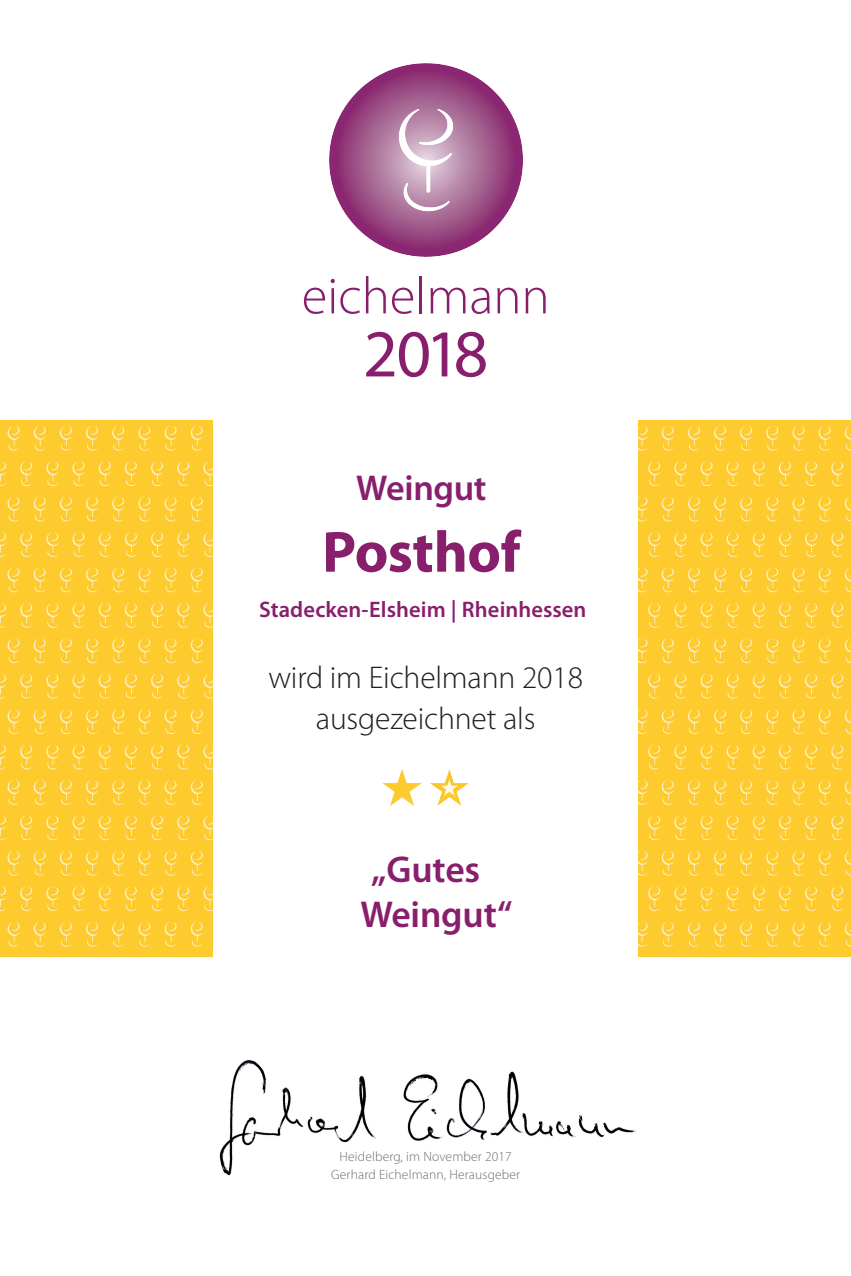
<style>
.page{position:relative;width:851px;height:1276px;background:#fff}
.page>*{position:absolute;margin:0;border:0;box-sizing:border-box;transform-origin:0 0}
.t1{font:67.5px "Myriad Pro";color:#881f6c}
.t2{font:700 58.5px "Myriad Pro";letter-spacing:-.01em;color:#881f6c}
.t3{font:300 52.5px "Myriad Pro";color:#881f6c}
.t4{font:600 37.5px/45px "Myriad Pro";letter-spacing:-.005em;color:#881f6c}
.t5{font:600 36px "Myriad Pro";letter-spacing:-.01em;color:#881f6c}
.t6{font:300 31.5px/40.5px "Myriad Pro";letter-spacing:-.005em;color:#231f20;text-align:center}
.t7{font:600 22.5px "Myriad Pro";letter-spacing:.005em;color:#881f6c}
.t8{font:300 13.5px/18px "Myriad Pro";letter-spacing:.01em;color:#6c6d70;text-align:center}
</style>
<div class="page">
<div style="left:0;top:420px;width:213px;height:537px;background:#fecb2e"></div>
<svg style="left:7px;top:639px;width:196px;height:24px"></svg>
<svg style="left:0;top:674px;width:213px;height:24px"></svg>
<svg style="left:7px;top:426px;width:196px;height:25px"></svg>
<svg style="left:7px;top:709px;width:196px;height:25px"></svg>
<svg style="left:0;top:461px;width:213px;height:25px"></svg>
<svg style="left:0;top:745px;width:213px;height:24px"></svg>
<svg style="left:7px;top:497px;width:196px;height:24px"></svg>
<svg style="left:7px;top:780px;width:196px;height:25px"></svg>
<svg style="left:0;top:532px;width:213px;height:25px"></svg>
<svg style="left:0;top:816px;width:213px;height:24px"></svg>
<svg style="left:7px;top:568px;width:196px;height:24px"></svg>
<svg style="left:7px;top:851px;width:196px;height:24px"></svg>
<svg style="left:7px;top:922px;width:196px;height:24px"></svg>
<svg style="left:0;top:603px;width:213px;height:25px"></svg>
<svg style="left:0;top:886px;width:213px;height:25px"></svg>
<div style="left:638px;top:420px;width:212px;height:537px;background:#fecb2e"></div>
<svg style="left:638px;top:639px;width:212px;height:24px"></svg>
<svg style="left:648px;top:674px;width:196px;height:24px"></svg>
<svg style="left:638px;top:426px;width:212px;height:25px"></svg>
<svg style="left:638px;top:709px;width:212px;height:25px"></svg>
<svg style="left:648px;top:461px;width:196px;height:25px"></svg>
<svg style="left:648px;top:745px;width:196px;height:24px"></svg>
<svg style="left:638px;top:497px;width:212px;height:24px"></svg>
<svg style="left:638px;top:780px;width:212px;height:25px"></svg>
<svg style="left:648px;top:532px;width:196px;height:25px"></svg>
<svg style="left:648px;top:816px;width:196px;height:24px"></svg>
<svg style="left:638px;top:568px;width:212px;height:24px"></svg>
<svg style="left:638px;top:851px;width:212px;height:24px"></svg>
<svg style="left:638px;top:922px;width:212px;height:24px"></svg>
<svg style="left:648px;top:603px;width:196px;height:25px"></svg>
<svg style="left:648px;top:886px;width:196px;height:25px"></svg>
<img style="left:329px;top:64px;width:193px;height:192px">
<img style="left:219px;top:1060px;width:417px;height:116px">
<svg style="left:382px;top:769px;width:39px;height:37px"></svg>
<svg style="left:430px;top:769px;width:39px;height:37px"></svg>
<div style="left:438px;top:776px;width:21px;height:20px;background:#fecb2e;opacity:.17"></div>
<h3 class="t3" style="left:302px;top:267px;width:249px">eichelmann</h3>
<h1 class="t1" style="left:363px;top:312px;width:127px">2018</h1>
<h3 class="t5" style="left:356px;top:465px;width:132px">Weingut</h3>
<h2 class="t2" style="left:322px;top:514px;width:200px">Posthof</h2>
<h3 class="t7" style="left:259px;top:595px;width:329px">Stadecken-Elsheim | Rheinhessen</h3>
<h3 class="t6" style="left:268px;top:658px;width:316px">wird im Eichelmann 2018 ausgezeichnet als</h3>
<h3 class="t4" style="left:360px;top:846px;width:153px">„Gutes<br>Weingut“</h3>
<p class="t8" style="left:331px;top:1148px;width:190px">Heidelberg, im November 2017<br>Gerhard Eichelmann, Herausgeber</p>
</div>
